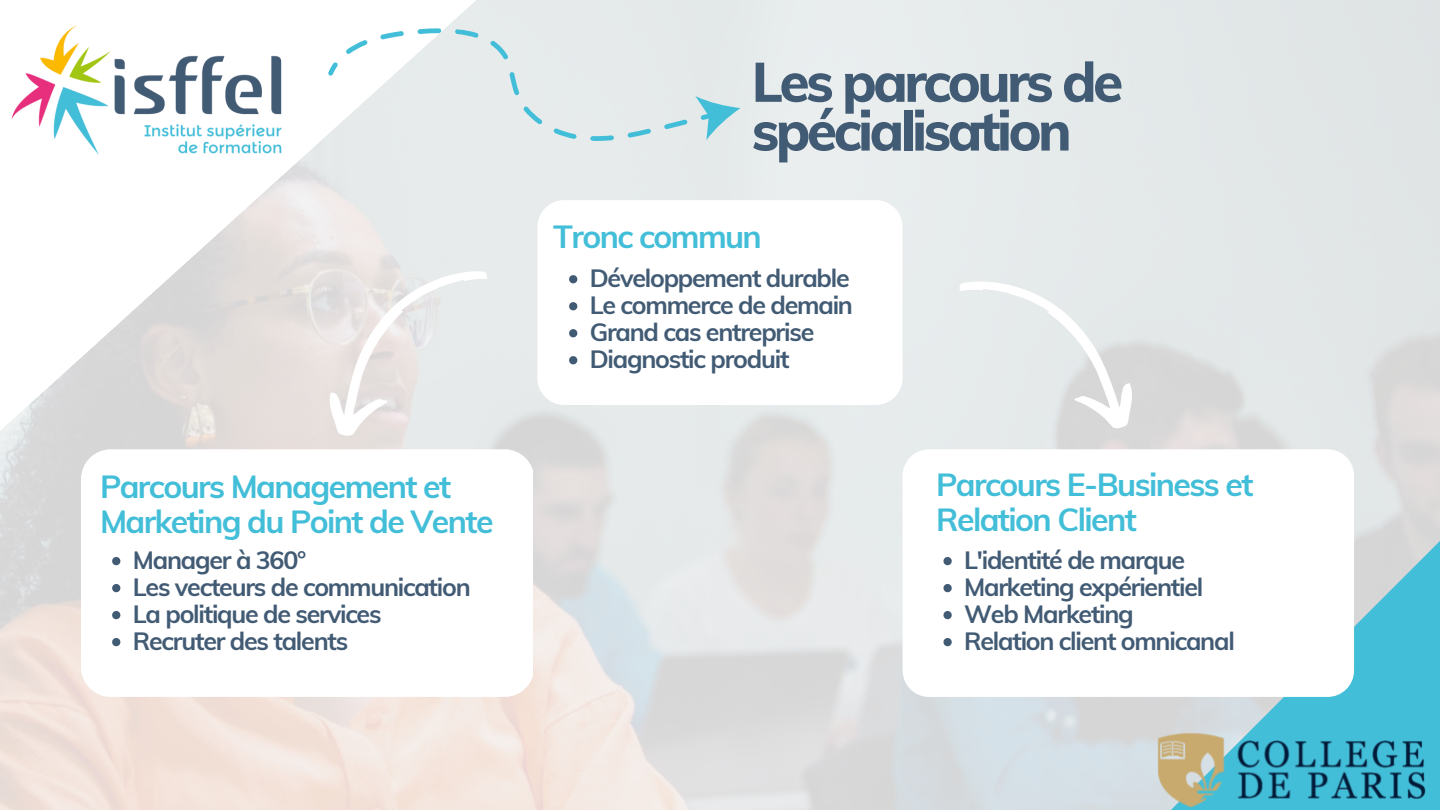
<style>
.page{position:relative;width:1440px;height:810px;background:#fff}
.page>*{position:absolute;margin:0;border:0;box-sizing:border-box;transform-origin:0 0}
.t1{font:800 55px/48.8px "Muli";letter-spacing:-.065em;color:#425b74}
.t2{font:700 32px/34.5px "Muli";letter-spacing:-.05em;color:#43bed8}
.t3{font:700 25px/27px "Muli";letter-spacing:-.05em;color:#425b74}
</style>
<div class="page">
<svg style="left:0;top:0;width:484px;height:432px"></svg>
<img style="left:0;top:16px;width:295px;height:148px">
<svg style="left:993px;top:424px;width:447px;height:386px;background:#b6d5dd"></svg>
<svg style="left:328px;top:23px;width:413px;height:123px;background:#e2ebec"></svg>
<img style="left:1142px;top:706px;width:298px;height:104px">
<svg style="left:569px;top:275px;width:8px;height:8px"></svg>
<svg style="left:569px;top:302px;width:8px;height:8px"></svg>
<svg style="left:569px;top:329px;width:8px;height:8px"></svg>
<svg style="left:569px;top:356px;width:8px;height:8px"></svg>
<svg style="left:308px;top:237px;width:182px;height:212px;background:#e8e7e7"></svg>
<svg style="left:81px;top:449px;width:452px;height:248px"></svg>
<svg style="left:112px;top:557px;width:8px;height:8px"></svg>
<svg style="left:112px;top:584px;width:8px;height:8px"></svg>
<svg style="left:112px;top:611px;width:8px;height:8px"></svg>
<svg style="left:112px;top:638px;width:8px;height:8px"></svg>
<div style="left:903px;top:449px;width:451px;height:248px;background:#fff;border-radius:26px"></div>
<svg style="left:943px;top:557px;width:9px;height:8px"></svg>
<svg style="left:943px;top:584px;width:9px;height:8px"></svg>
<svg style="left:943px;top:611px;width:9px;height:8px"></svg>
<svg style="left:943px;top:638px;width:9px;height:8px"></svg>
<svg style="left:956px;top:244px;width:199px;height:199px;background:#e4e7e8"></svg>
<p class="t2" style="left:100px;top:469px;width:395px">Parcours Management et<br>Marketing du Point de Vente</p>
<p class="t3" style="left:133px;top:546px;width:339px">Manager à 360°<br>Les vecteurs de communication<br>La politique de services<br>Recruter des talents</p>
<h1 class="t1" style="left:752px;top:57px;width:373px">Les parcours de spécialisation</h1>
<p class="t2" style="left:553px;top:218px;width:210px">Tronc commun</p>
<p class="t3" style="left:590px;top:264px;width:265px">Développement durable<br>Le commerce de demain<br>Grand cas entreprise<br>Diagnostic produit</p>
<p class="t2" style="left:936px;top:467px;width:319px">Parcours E-Business et<br>Relation Client</p>
<p class="t3" style="left:964px;top:546px;width:272px">L'identité de marque<br>Marketing expérientiel<br>Web Marketing<br>Relation client omnicanal</p>
</div>
